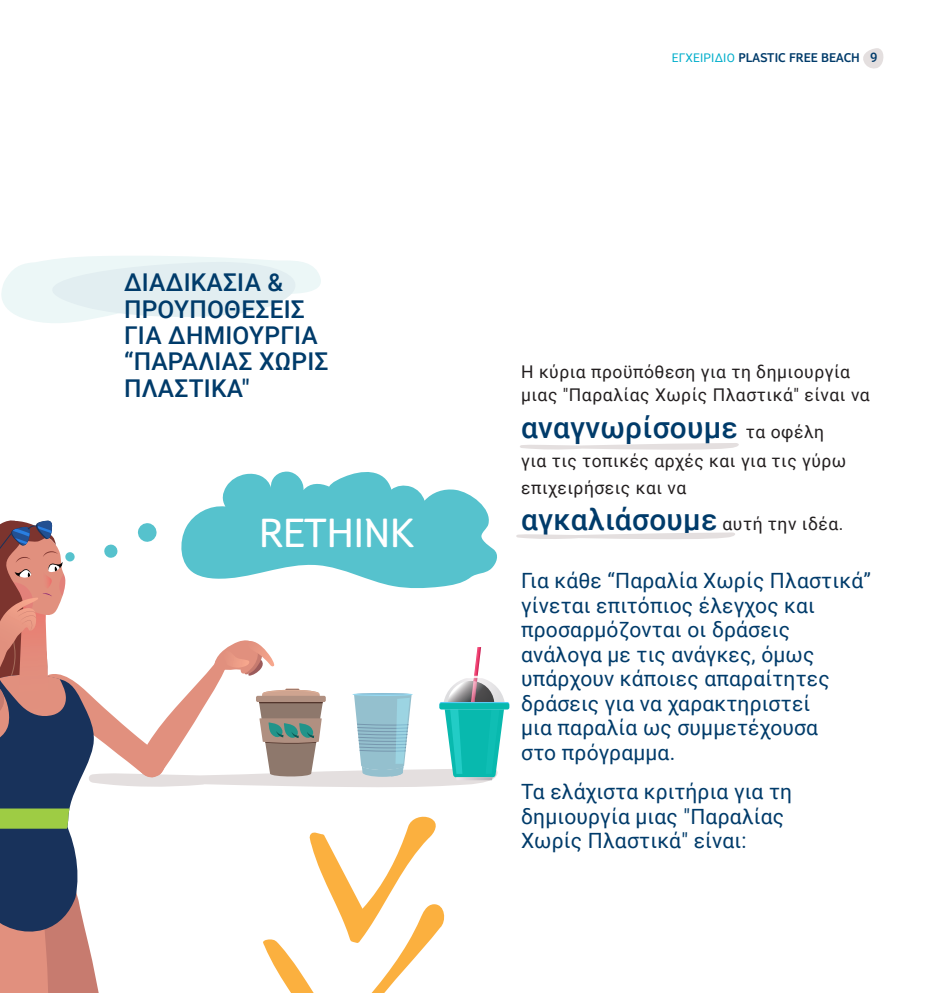
<style>
.page{position:relative;width:943px;height:993px;background:#fff}
.page>*{position:absolute;margin:0;border:0;box-sizing:border-box;transform-origin:0 0}
.t1{font:42.18px "TUI Type";color:#fff}
.t2{font:500 29.75px "Roboto";letter-spacing:.01em;color:#003b6a}
.t3{font:500 24.5px/26.2px "Roboto";letter-spacing:.01em;color:#003b6a}
.t4{font:21px/24.5px "Roboto";letter-spacing:.01em;color:#003b6a}
.t5{font:17.5px/22.8px "Roboto";letter-spacing:.03em;color:#231f20}
.t6{font:300 13.12px "TUI Type";letter-spacing:.01em;color:#003b6a}
.s1{font-family:"Roboto";font-weight:400;font-size:11.9px;color:#00aecb}
.s2{font-family:"Roboto";font-weight:500}
.s3{font-weight:400;font-size:17.5px;color:#231f20}
</style>
<div class="page">
<svg style="left:863px;top:48px;width:21px;height:21px"></svg>
<svg style="left:1px;top:256px;width:320px;height:67px"></svg>
<svg style="left:516px;top:532px;width:219px;height:7px"></svg>
<svg style="left:520px;top:443px;width:219px;height:6px"></svg>
<svg style="left:193px;top:471px;width:296px;height:47px;fill:#56c2cd"></svg>
<div style="left:439px;top:701px;width:70px;height:8px;background:#5acbf4;border-radius:2px"></div>
<div style="left:439px;top:703px;width:70px;height:6px;background:#08b9ae;border-radius:2px"></div>
<svg style="left:0;top:518px;width:504px;height:474px"></svg>
<hr style="left:466px;top:675px;width:16px;height:3px;background:#fff">
<p class="t3" style="left:124px;top:268px;width:206px">ΔΙΑΔΙΚΑΣΙΑ &amp;<br>ΠΡΟΥΠΟΘΕΣΕΙΣ<br>ΓΙΑ ΔΗΜΙΟΥΡΓΙΑ “ΠΑΡΑΛΙΑΣ ΧΩΡΙΣ<br>ΠΛΑΣΤΙΚΑ"</p>
<h1 class="t1" style="left:259px;top:508px;width:156px">RETHINK</h1>
<p class="t6" style="left:671px;top:50px;width:207px"><span class="s1">ΕΓΧΕΙΡIΔΙΟ</span> PLASTIC FREE BEACH <span class="s2">9</span></p>
<p class="t5" style="left:521px;top:359px;width:350px">Η κύρια προϋπόθεση για τη δημιουργία μιας "Παραλίας Χωρίς Πλαστικά" είναι να</p>
<h2 class="t2" style="left:521px;top:406px;width:304px">αναγνωρίσουμε <span class="s3">τα οφέλη</span></h2>
<p class="t5" style="left:521px;top:447px;width:327px;line-height:26.2px">για τις τοπικές αρχές και για τις γύρω επιχειρήσεις και να</p>
<h2 class="t2" style="left:521px;top:499px;width:324px">αγκαλιάσουμε <span class="s3">αυτή την ιδέα.</span></h2>
<p class="t4" style="left:521px;top:567px;width:351px">Για κάθε “Παραλία Χωρίς Πλαστικά” γίνεται επιτόπιος έλεγχος και προσαρμόζονται οι δράσεις ανάλογα με τις ανάγκες, όμως υπάρχουν κάποιες απαραίτητες δράσεις για να χαρακτηριστεί<br>μια παραλία ως συμμετέχουσα<br>στο πρόγραμμα.</p>
<p class="t4" style="left:521px;top:778px;width:272px">Τα ελάχιστα κριτήρια για τη δημιουργία μιας "Παραλίας<br>Χωρίς Πλαστικά" είναι:</p>
</div>
